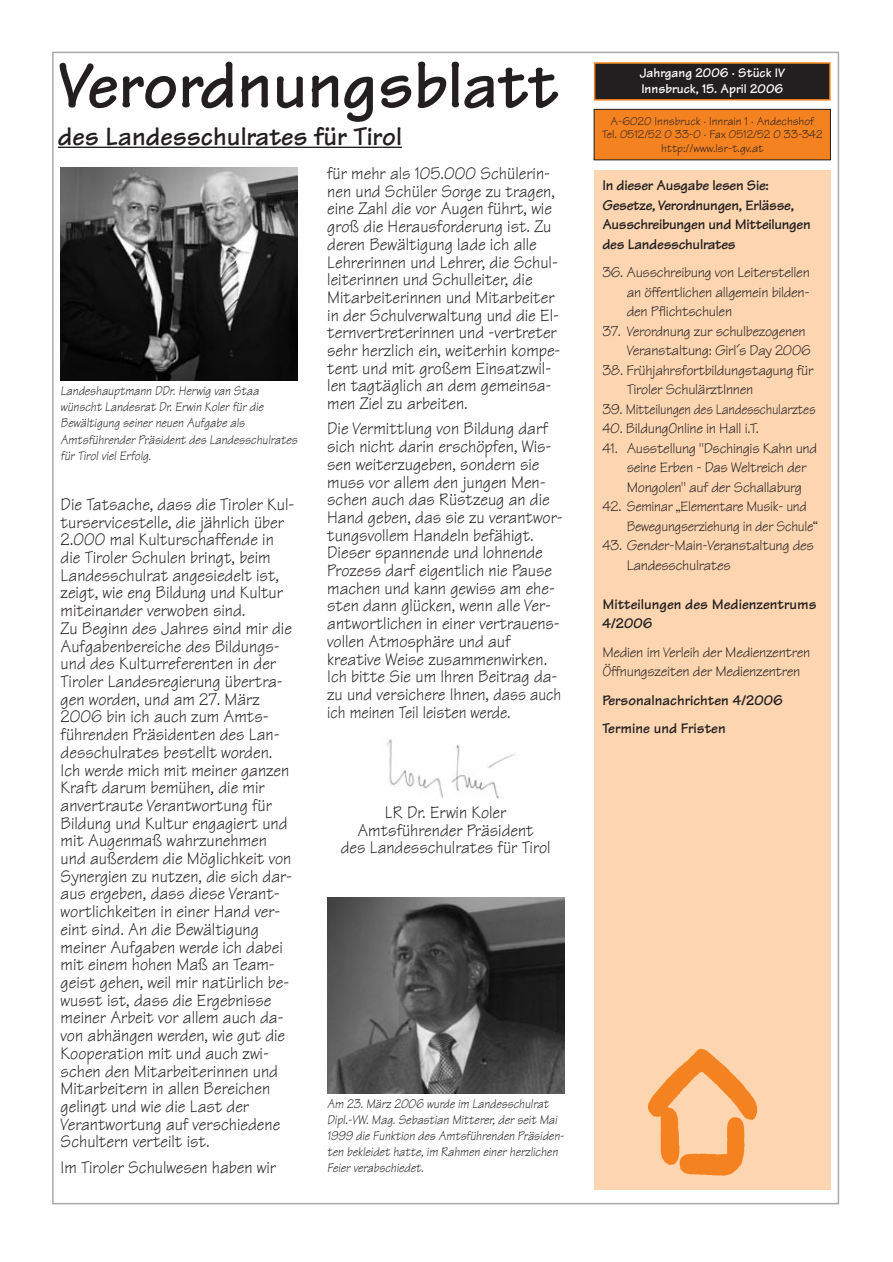
<style>
.page{position:relative;width:893px;height:1262px;background:#fff}
.page>*{position:absolute;margin:0;border:0;box-sizing:border-box;transform-origin:0 0}
.t1{font:700 69px "Tekton";color:#231f20}
.t2{font:700 27px "Tekton";color:#231f20}
.t3{font:18px/17.7px "Tekton";color:#231f20;scale:.95 1}
.t4{font:15px/19.5px "Tekton";letter-spacing:-.02em;color:#231f20}
.t5{font:700 15px/19.5px "Tekton";letter-spacing:-.02em;color:#231f20}
.t6{font:700 15px/19.5px "Tekton";color:#231f20}
.t7{font:italic 13.5px/16.2px "Tekton";color:#231f20;scale:.9 1}
.t8{font:700 13.5px/16.2px "Tekton";color:#fff}
.t9{font:12px/13.5px "Tekton";color:#231f20;text-align:center}
</style>
<div class="page">
<div style="left:594px;top:63px;width:235px;height:37px;background:#231f20"></div>
<div style="left:594px;top:62px;width:236px;height:39px;border:2px solid #f58220"></div>
<div style="left:594px;top:109px;width:236px;height:51px;background:#f58220"></div>
<div style="left:594px;top:109px;width:236px;height:51px;border:1px solid #231f20"></div>
<div style="left:594px;top:170px;width:236px;height:1019px;background:#fdd5b1"></div>
<img style="left:648px;top:1048px;width:110px;height:128px">
<hr style="left:58px;top:147px;width:197px;height:1px;background:#231f20">
<svg style="left:255px;top:147px;width:14px;height:1px"></svg>
<hr style="left:269px;top:147px;width:113px;height:1px;background:#231f20">
<svg style="left:382px;top:147px;width:20px;height:1px"></svg>
<img style="left:61px;top:167px;width:236px;height:213px">
<img style="left:327px;top:897px;width:237px;height:196px">
<img style="left:386px;top:739px;width:130px;height:60px">
<h1 class="t1" style="left:58px;top:62px;width:502px">Verordnungsblatt</h1>
<h2 class="t2" style="left:58px;top:127px;width:345px">des Landesschulrates für Tirol</h2>
<p class="t7" style="left:61px;top:384px;width:264px">Landeshauptmann DDr. Herwig van Staa wünscht Landesrat Dr. Erwin Koler für die Bewältigung seiner neuen Aufgabe als Amtsführender Präsident des Landesschulrates für Tirol viel Erfolg.</p>
<p class="t3" style="left:61px;top:498px;width:248px">Die Tatsache, dass die Tiroler Kul&shy;turservicestelle, die jährlich über<br>2.000 mal Kulturschaffende in die Tiroler Schulen bringt, beim<br>Landesschulrat angesiedelt ist, zeigt, wie eng Bildung und Kultur miteinander verwoben sind.<br>Zu Beginn des Jahres sind mir die<br>Aufgabenbereiche des Bildungs&shy;und des Kulturreferenten in der<br>Tiroler Landesregierung übertra&shy;gen worden, und am 27. März<br>2006 bin ich auch zum Amts&shy;führenden Präsidenten des Lan&shy;desschulrates bestellt worden.<br>Ich werde mich mit meiner ganzen<br>Kraft darum bemühen, die mir anvertraute Verantwortung für<br>Bildung und Kultur engagiert und mit Augenmaß wahrzunehmen und außerdem die Möglichkeit von<br>Synergien zu nutzen, die sich dar&shy;aus ergeben, dass diese Verant&shy;wortlichkeiten in einer Hand ver&shy;eint sind. An die Bewältigung meiner Aufgaben werde ich dabei mit einem hohen Maß an Team&shy;geist gehen, weil mir natürlich be&shy;wusst ist, dass die Ergebnisse meiner Arbeit vor allem auch da&shy;von abhängen werden, wie gut die<br>Kooperation mit und auch zwi&shy;schen den Mitarbeiterinnen und<br>Mitarbeitern in allen Bereichen gelingt und wie die Last der<br>Verantwortung auf verschiedene<br>Schultern verteilt ist.</p>
<p class="t3" style="left:61px;top:1160px;width:228px">Im Tiroler Schulwesen haben wir</p>
<p class="t3" style="left:327px;top:167px;width:247px">für mehr als 105.000 Schülerin&shy;nen und Schüler Sorge zu tragen, eine Zahl die vor Augen führt, wie groß die Herausforderung ist. Zu deren Bewältigung lade ich alle<br>Lehrerinnen und Lehrer, die Schul&shy;leiterinnen und Schulleiter, die<br>Mitarbeiterinnen und Mitarbeiter in der Schulverwaltung und die El&shy;ternvertreterinnen und -vertreter sehr herzlich ein, weiterhin kompe&shy;tent und mit großem Einsatzwil&shy;len tagtäglich an dem gemeinsa&shy;men Ziel zu arbeiten.</p>
<p class="t3" style="left:327px;top:422px;width:249px">Die Vermittlung von Bildung darf sich nicht darin erschöpfen, Wis&shy;sen weiterzugeben, sondern sie muss vor allem den jungen Men&shy;schen auch das Rüstzeug an die<br>Hand geben, das sie zu verantwor&shy;tungsvollem Handeln befähigt.<br>Dieser spannende und lohnende<br>Prozess darf eigentlich nie Pause machen und kann gewiss am ehe&shy;sten dann glücken, wenn alle Ver&shy;antwortlichen in einer vertrauens&shy;vollen Atmosphäre und auf kreative Weise zusammenwirken.<br>Ich bitte Sie um Ihren Beitrag da&shy;zu und versichere Ihnen, dass auch ich meinen Teil leisten werde.</p>
<p class="t3" style="left:340px;top:806px;width:222px;text-align:center">LR Dr. Erwin Koler<br>Amtsführender Präsident<br>des Landesschulrates für Tirol</p>
<p class="t7" style="left:327px;top:1097px;width:264px">Am 23. März 2006 wurde im Landesschulrat Dipl.-VW. Mag. Sebastian Mitterer, der seit Mai 1999 die Funktion des Amtsführenden Präsiden&shy;ten bekleidet hatte, im Rahmen einer herzlichen Feier verabschiedet.</p>
<p class="t8" style="left:639px;top:66px;width:147px">Jahrgang 2006 · Stück IV<br>Innsbruck, 15. April 2006</p>
<p class="t9" style="left:602px;top:116px;width:222px">A-6020 Innsbruck · Innrain 1 · Andechshof<br>Tel. 0512/52 0 33-0 · Fax 0512/52 0 33-342 http://www.lsr-t.gv.at</p>
<p class="t5" style="left:602px;top:178px;width:210px">In dieser Ausgabe lesen Sie:<br>Gesetze, Verordnungen, Erlässe,<br>Ausschreibungen und Mitteilungen des Landesschulrates</p>
<p class="t4" style="left:626px;top:265px;width:184px;text-align:justify;text-indent:-24px">36. Ausschreibung von Leiterstellen an öffentlichen allgemein bilden&shy;den Pflichtschulen</p>
<p class="t4" style="left:626px;top:323px;width:185px;text-indent:-24px">37. Verordnung zur schulbezogenen<br>Veranstaltung: Girl´s Day 2006</p>
<p class="t4" style="left:626px;top:362px;width:188px;text-indent:-24px">38. Frühjahrsfortbildungstagung für<br>Tiroler SchulärztInnen</p>
<p class="t4" style="left:602px;top:401px;width:215px">39. Mitteilungen des Landesschularztes</p>
<p class="t4" style="left:602px;top:421px;width:158px">40. BildungOnline in Hall i.T.</p>
<p class="t4" style="left:626px;top:440px;width:192px;text-indent:-24px">41. Ausstellung "Dschingis Kahn und seine Erben - Das Weltreich der<br>Mongolen" auf der Schallaburg</p>
<p class="t4" style="left:626px;top:499px;width:193px;text-indent:-24px">42. Seminar „Elementare Musik- und<br>Bewegungserziehung in der Schule“</p>
<p class="t4" style="left:626px;top:538px;width:189px;text-indent:-24px">43. Gender-Main-Veranstaltung des<br>Landesschulrates</p>
<p class="t6" style="left:602px;top:596px;width:216px">Mitteilungen des Medienzentrums<br>4/2006</p>
<p class="t4" style="left:602px;top:644px;width:209px">Medien im Verleih der Medienzentren<br>Öffnungszeiten der Medienzentren</p>
<p class="t6" style="left:602px;top:688px;width:182px;line-height:28.5px">Personalnachrichten 4/2006<br>Termine und Fristen</p>
</div>
